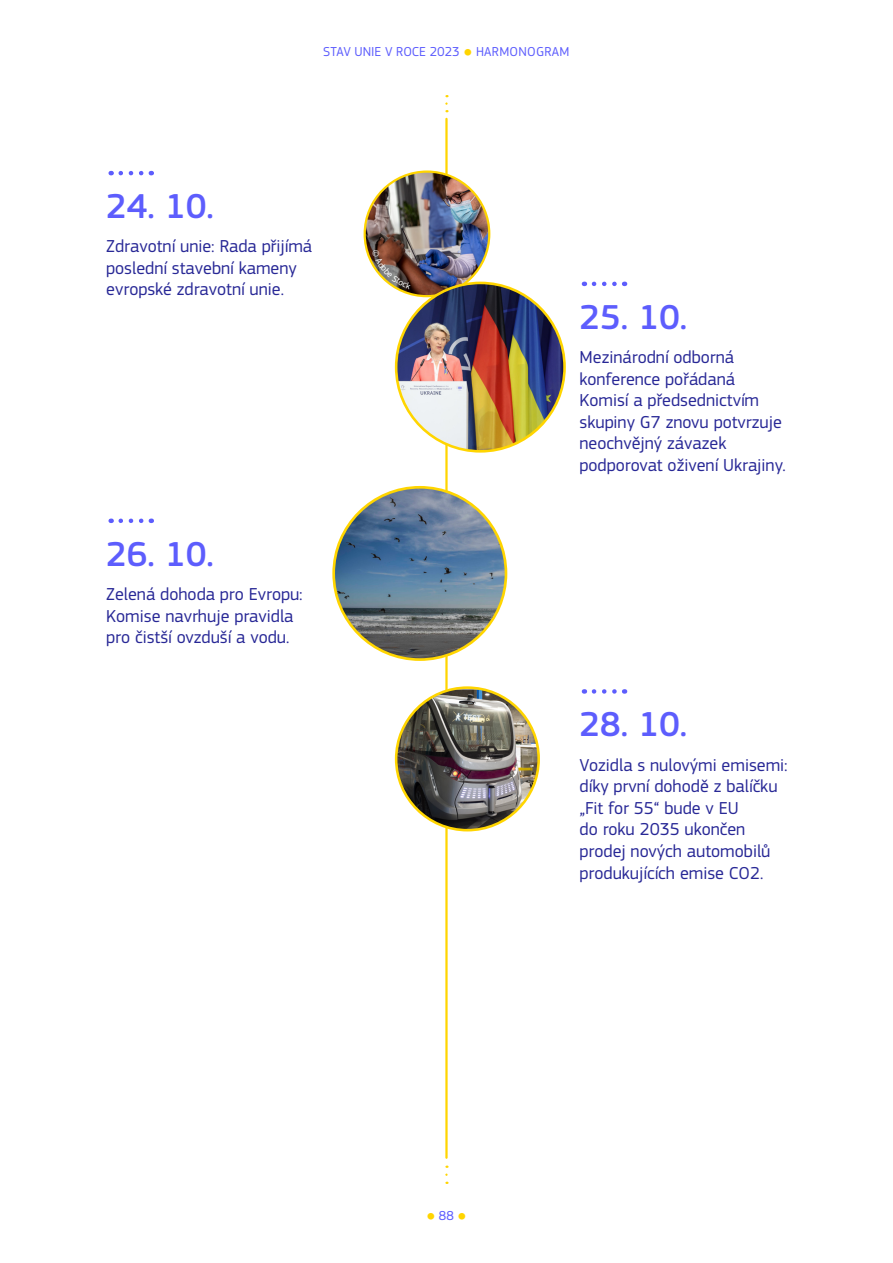
<style>
.page{position:relative;width:893px;height:1263px;background:#fff}
.page>*{position:absolute;margin:0;border:0;box-sizing:border-box;transform-origin:0 0}
.Date__h3__violet{font:500 36px "EC Square Sans Pro";color:#5d5dfd}
.Body_text_blue{font:18px/21.6px "EC Square Sans Pro";color:#282896}
.t1{font:13.5px "EC Square Sans Pro";color:#5d5dfd}
.t2{font:10.5px "EC Square Sans Pro";color:#ffd500}
.s1{font-size:10.5px;color:#ffd500}
.s2{font-size:13.5px;color:#5d5dfd}
</style>
<div class="page">
<hr style="left:445px;top:119px;width:3px;height:1039px;background:#ffd500">
<svg style="left:445px;top:1165px;width:3px;height:10px"></svg>
<svg style="left:445px;top:95px;width:3px;height:9px"></svg>
<img style="left:365px;top:172px;width:124px;height:124px;border-radius:62px">
<img style="left:396px;top:283px;width:169px;height:168px;border-radius:84px">
<img style="left:334px;top:487px;width:172px;height:173px;border-radius:86px">
<img style="left:396px;top:690px;width:143px;height:140px">
<div style="left:395px;top:686px;width:145px;height:145px;border:3px solid #ffd500;border-radius:50%"></div>
<svg style="left:121px;top:171px;width:31px;height:4px"></svg>
<svg style="left:594px;top:282px;width:31px;height:4px"></svg>
<svg style="left:121px;top:518px;width:31px;height:5px"></svg>
<svg style="left:594px;top:689px;width:31px;height:5px"></svg>
<svg style="left:372px;top:249px;width:39px;height:40px"></svg>
<p class="t1" style="left:323px;top:44px;width:248px">STAV UNIE V ROCE 2023 <span class="s1">●</span> HARMONOGRAM</p>
<h3 class="Date__h3__violet" style="left:106px;top:185px;width:109px">24. 10.</h3>
<p class="Body_text_blue" style="left:106px;top:236px;width:207px">Zdravotní unie: Rada přijímá poslední stavební kameny evropské zdravotní unie.</p>
<h3 class="Date__h3__violet" style="left:106px;top:533px;width:109px">26. 10.</h3>
<p class="Body_text_blue" style="left:106px;top:583px;width:198px">Zelená dohoda pro Evropu:<br>Komise navrhuje pravidla pro čistší ovzduší a vodu.</p>
<h3 class="Date__h3__violet" style="left:580px;top:296px;width:109px">25. 10.</h3>
<p class="Body_text_blue" style="left:580px;top:346px;width:208px">Mezinárodní odborná konference pořádaná<br>Komisí a předsednictvím skupiny G7 znovu potvrzuje neochvějný závazek podporovat oživení Ukrajiny.</p>
<h3 class="Date__h3__violet" style="left:580px;top:703px;width:109px">28. 10.</h3>
<p class="Body_text_blue" style="left:580px;top:754px;width:210px">Vozidla s nulovými emisemi: díky první dohodě z balíčku „Fit for 55“ bude v EU<br>do roku 2035 ukončen prodej nových automobilů produkujících emise CO2.</p>
<p class="t2" style="left:426px;top:1210px;width:42px">●<span class="s2">88</span>●</p>
</div>
